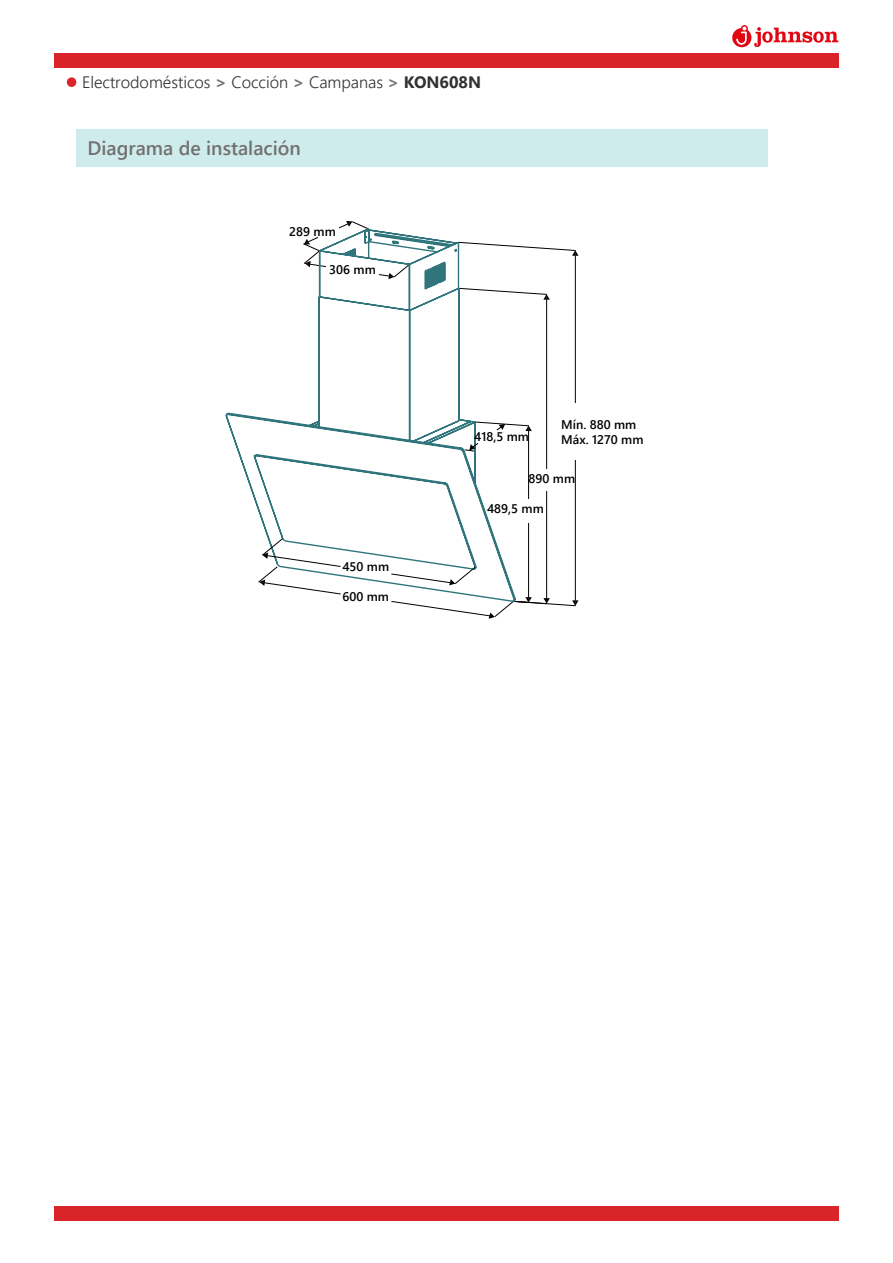
<style>
.page{position:relative;width:893px;height:1263px;background:#fff}
.page>*{position:absolute;margin:0;border:0;box-sizing:border-box;transform-origin:0 0}
.t1{font:600 19.5px "Segoe UI";color:#727170}
.t2{font:300 16.5px "Segoe UI";color:#313131}
.t3{font:600 12.6px/15px "Segoe UI";color:#000001}
.s1{font-weight:700;color:#727170}
.s2{font-weight:700}
</style>
<div class="page">
<div style="left:54px;top:54px;width:785px;height:14px;background:#d9252a"></div>
<div style="left:67px;top:77px;width:9px;height:10px;background:#d9262b;border-radius:50%"></div>
<div style="left:54px;top:1206px;width:785px;height:14px;background:#d9252a"></div>
<svg style="left:732px;top:25px;width:106px;height:22px"></svg>
<svg style="left:346px;top:221px;width:13px;height:3px"></svg>
<hr style="left:575px;top:255px;width:1px;height:346px;background:#000001">
<svg style="left:517px;top:245px;width:61px;height:11px"></svg>
<svg style="left:225px;top:227px;width:292px;height:356px"></svg>
<div style="left:327px;top:262px;width:52px;height:22px;background:#fff"></div>
<div style="left:318px;top:225px;width:20px;height:14px;background:#fff"></div>
<svg style="left:259px;top:287px;width:319px;height:332px"></svg>
<div style="left:76px;top:130px;width:692px;height:37px;background:#cfecec"></div>
<p class="t2" style="left:82px;top:67px;width:400px">Electrodomésticos <span class="s1">&gt;</span> Cocción <span class="s1">&gt;</span> Campanas <span class="s1">&gt;</span> <span class="s2">KON608N</span></p>
<p class="t1" style="left:88px;top:130px;width:215px">Diagrama de instalación</p>
<p class="t3" style="left:289px;top:223px;width:48px">289 mm</p>
<p class="t3" style="left:329px;top:261px;width:48px">306 mm</p>
<p class="t3" style="left:342px;top:558px;width:48px">450 mm</p>
<p class="t3" style="left:342px;top:588px;width:48px">600 mm</p>
<p class="t3" style="left:474px;top:428px;width:56px">418,5 mm</p>
<p class="t3" style="left:561px;top:416px;width:84px">Mín. 880 mm<br>Máx. 1270 mm</p>
<p class="t3" style="left:529px;top:470px;width:48px">890 mm</p>
<p class="t3" style="left:487px;top:500px;width:58px">489,5 mm</p>
</div>
